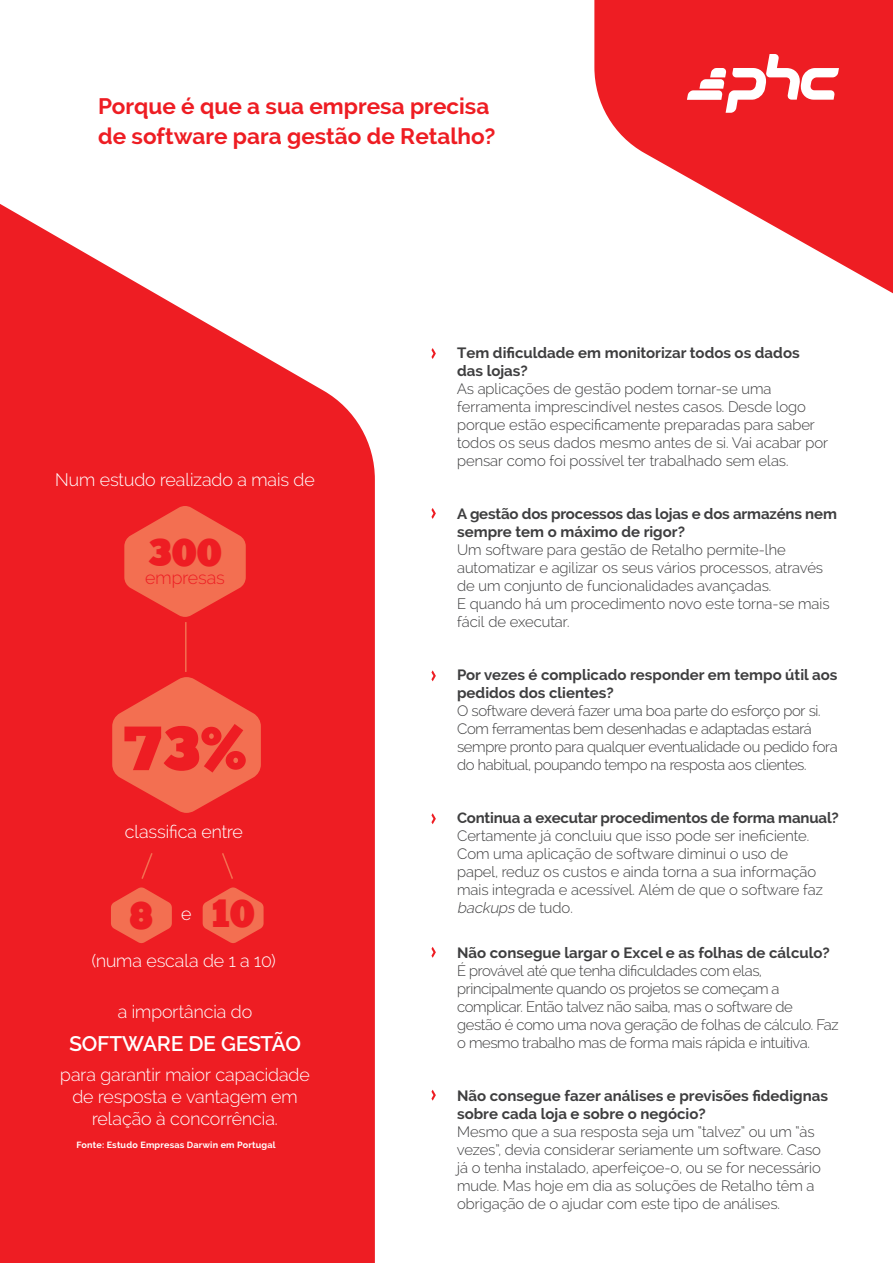
<style>
.page{position:relative;width:893px;height:1263px;background:#fff}
.page>*{position:absolute;margin:0;border:0;box-sizing:border-box;transform-origin:0 0}
.t1{font:67.05px "Merit";color:#ee1d23}
.t2{font:42px "Merit";color:#ee1d23}
.t3{font:700 22.5px/30px "Raleway";color:#ee1d23}
.t4{font:600 21px "Raleway";color:#fff}
.t5{font:300 18px/21.6px "Raleway";color:#fff;text-align:center}
.t6{font:300 18px "Raleway";color:#ee1d23}
.t7{font:300 15px/18px "Raleway";color:#3e3e3f}
.t8{font:300 15px/18px "Raleway";letter-spacing:-.02em;color:#3e3e3f}
.t9{font:700 15px/18px "Raleway";color:#3e3e3f}
.t10{font:700 9px "Raleway";letter-spacing:.02em;color:#fff}
.s1{font-style:italic}
</style>
<div class="page">
<svg style="left:0;top:204px;width:375px;height:1058px;background:#f0373d"></svg>
<svg style="left:594px;top:1px;width:299px;height:293px;fill:#ee1d23"></svg>
<svg style="left:687px;top:54px;width:152px;height:59px"></svg>
<svg style="left:431px;top:508px;width:5px;height:11px"></svg>
<svg style="left:431px;top:348px;width:5px;height:11px"></svg>
<svg style="left:431px;top:670px;width:5px;height:11px"></svg>
<svg style="left:431px;top:813px;width:5px;height:11px"></svg>
<svg style="left:431px;top:947px;width:5px;height:11px"></svg>
<svg style="left:431px;top:1090px;width:5px;height:10px"></svg>
<svg style="left:141px;top:853px;width:12px;height:26px"></svg>
<svg style="left:222px;top:853px;width:11px;height:26px"></svg>
<svg style="left:203px;top:887px;width:61px;height:56px;background:#f15743"></svg>
<svg style="left:111px;top:887px;width:61px;height:56px;background:#f15743"></svg>
<svg style="left:112px;top:506px;width:149px;height:307px;background:#f0483b"></svg>
<p class="t3" style="left:98px;top:91px;width:399px">Porque é que a sua empresa precisa de software para gestão de Retalho?</p>
<p class="t5" style="left:55px;top:469px;width:261px">Num estudo realizado a mais de</p>
<p class="t2" style="left:148px;top:527px;width:75px">300</p>
<p class="t6" style="left:145px;top:567px;width:81px">empresas</p>
<p class="t1" style="left:124px;top:709px;width:124px">73%</p>
<p class="t5" style="left:125px;top:820px;width:120px">classifica entre</p>
<p class="t2" style="left:130px;top:890px;width:25px">8</p>
<p class="t2" style="left:212px;top:888px;width:45px">10</p>
<p class="t5" style="left:181px;top:903px;width:12px">e</p>
<p class="t5" style="left:92px;top:949px;width:185px">(numa escala de 1 a 10)</p>
<p class="t5" style="left:118px;top:1000px;width:136px">a importância do</p>
<p class="t4" style="left:69px;top:1032px;width:234px">SOFTWARE DE GESTÃO</p>
<p class="t5" style="left:60px;top:1064px;width:251px">para garantir maior capacidade de resposta e vantagem em relação à concorrência.</p>
<p class="t10" style="left:77px;top:1140px;width:201px">Fonte: Estudo Empresas Darwin em Portugal</p>
<p class="t9" style="left:457px;top:344px;width:344px">Tem dificuldade em monitorizar todos os dados das lojas?</p>
<p class="t7" style="left:457px;top:380px;width:373px">As aplicações de gestão podem tornar-se uma ferramenta imprescindível nestes casos. Desde logo porque estão especificamente preparadas para saber todos os seus dados mesmo antes de si. Vai acabar por pensar como foi possível ter trabalhado sem elas.</p>
<p class="t9" style="left:457px;top:505px;width:382px">A gestão dos processos das lojas e dos armazéns nem sempre tem o máximo de rigor?</p>
<p class="t7" style="left:457px;top:541px;width:367px">Um software para gestão de Retalho permite-lhe automatizar e agilizar os seus vários processos, através de um conjunto de funcionalidades avançadas.</p>
<p class="t7" style="left:457px;top:595px;width:374px">E quando há um procedimento novo este torna-se mais fácil de executar.</p>
<p class="t9" style="left:457px;top:666px;width:382px">Por vezes é complicado responder em tempo útil aos pedidos dos clientes?</p>
<p class="t8" style="left:457px;top:702px;width:382px">O software deverá fazer uma boa parte do esforço por si.<br>Com ferramentas bem desenhadas e adaptadas estará sempre pronto para qualquer eventualidade ou pedido fora do habitual, poupando tempo na resposta aos clientes.</p>
<p class="t9" style="left:457px;top:809px;width:383px">Continua a executar procedimentos de forma manual?</p>
<p class="t7" style="left:457px;top:827px;width:367px">Certamente já concluiu que isso pode ser ineficiente.<br>Com uma aplicação de software diminui o uso de papel, reduz os custos e ainda torna a sua informação mais integrada e acessível. Além de que o software faz <span class="s1">backups</span> d e t u d o .</p>
<p class="t9" style="left:457px;top:944px;width:374px">Não consegue largar o Excel e as folhas de cálculo?</p>
<p class="t8" style="left:457px;top:962px;width:383px">É provável até que tenha dificuldades com elas, principalmente quando os projetos se começam a complicar. Então talvez não saiba, mas o software de gestão é como uma nova geração de folhas de cálculo. Faz o mesmo trabalho mas de forma mais rápida e intuitiva.</p>
<p class="t9" style="left:457px;top:1087px;width:372px">Não consegue fazer análises e previsões fidedignas sobre cada loja e sobre o negócio?</p>
<p class="t7" style="left:457px;top:1123px;width:365px">Mesmo que a sua resposta seja um “talvez” ou um “às vezes”, devia considerar seriamente um software. Caso já o tenha instalado, aperfeiçoe-o, ou se for necessário mude. Mas hoje em dia as soluções de Retalho têm a obrigação de o ajudar com este tipo de análises.</p>
</div>
